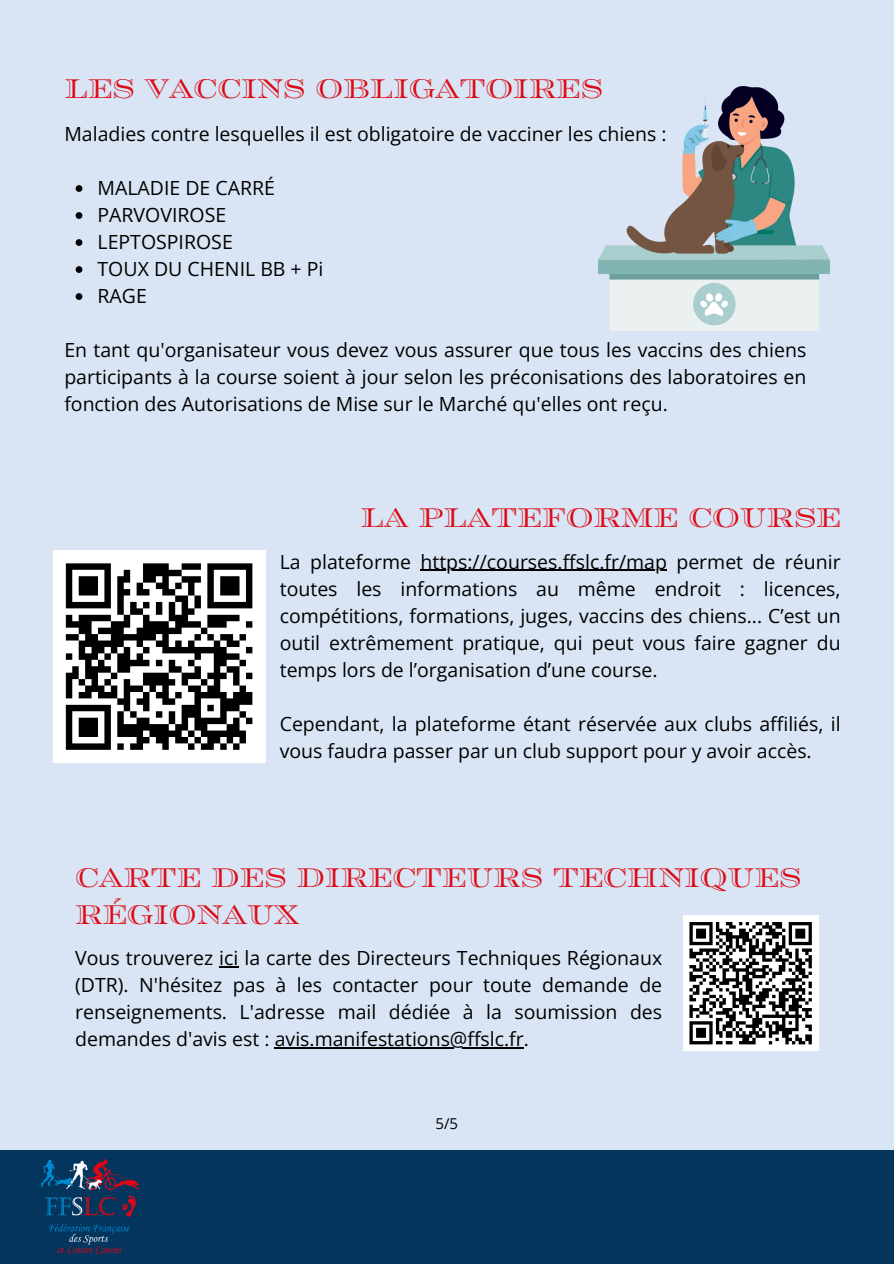
<style>
.page{position:relative;width:894px;height:1264px;background:#fff}
.page>*{position:absolute;margin:0;border:0;box-sizing:border-box;transform-origin:0 0}
.t1{font:27px/37.2px "Rosella Engraved";color:#dd0a16}
.t2{font:19.5px/27px "Open Sans";color:#000;text-align:justify}
.t3{font:15px "Open Sans";color:#000}
</style>
<div class="page">
<div style="left:0;top:0;width:893px;height:1263px;background:#d9e5f4"></div>
<img style="left:598px;top:87px;width:231px;height:243px">
<svg style="left:76px;top:185px;width:6px;height:7px"></svg>
<svg style="left:76px;top:212px;width:6px;height:7px"></svg>
<svg style="left:76px;top:239px;width:6px;height:7px"></svg>
<svg style="left:76px;top:266px;width:6px;height:7px"></svg>
<svg style="left:76px;top:293px;width:6px;height:7px"></svg>
<svg style="left:219px;top:966px;width:19px;height:1px"></svg>
<hr style="left:275px;top:1047px;width:248px;height:1px;background:#000">
<div style="left:682px;top:915px;width:136px;height:135px;background:#fff"></div>
<svg style="left:689px;top:922px;width:123px;height:123px"></svg>
<hr style="left:420px;top:570px;width:246px;height:1px;background:#000">
<div style="left:53px;top:550px;width:212px;height:212px;background:#fff"></div>
<svg style="left:65px;top:563px;width:188px;height:187px"></svg>
<div style="left:0;top:1149px;width:893px;height:114px;background:#04355d"></div>
<img style="left:41px;top:1159px;width:97px;height:94px">
<h1 class="t1" style="left:64px;top:67px;width:539px">LES VACCINS OBLIGATOIRES</h1>
<p class="t2" style="left:64px;top:120px;width:603px">Maladies contre lesquelles il est obligatoire de vacciner les chiens :</p>
<h2 class="t2" style="left:97px;top:174px;width:179px">MALADIE DE CARRÉ</h2>
<p class="t2" style="left:97px;top:201px;width:130px">PARVOVIROSE</p>
<p class="t2" style="left:97px;top:228px;width:137px">LEPTOSPIROSE</p>
<p class="t2" style="left:97px;top:255px;width:227px">TOUX DU CHENIL BB + Pi</p>
<p class="t2" style="left:97px;top:282px;width:51px">RAGE</p>
<p class="t2" style="left:64px;top:336px;width:743px">En tant qu'organisateur vous devez vous assurer que tous les vaccins des chiens participants à la course soient à jour selon les préconisations des laboratoires en fonction des Autorisations de Mise sur le Marché qu'elles ont reçu.</p>
<h2 class="t1" style="left:360px;top:497px;width:481px">LA PLATEFORME COURSE</h2>
<h2 class="t2" style="left:280px;top:547px;width:133px">La plateforme</h2>
<h1 class="t2" style="left:280px;top:547px;width:562px;text-indent:141px">https://courses.ffslc.fr/map permet de réunir toutes les informations au même endroit : licences, compétitions, formations, juges, vaccins des chiens... C’est un outil extrêmement pratique, qui peut vous faire gagner du temps lors de l’organisation d’une course.</h1>
<h1 class="t2" style="left:280px;top:709px;width:562px">Cependant, la plateforme étant réservée aux clubs affiliés, il</h1>
<p class="t2" style="left:280px;top:736px;width:533px">vous faudra passer par un club support pour y avoir accès.</p>
<h1 class="t1" style="left:75px;top:856px;width:727px">CARTE DES DIRECTEURS TECHNIQUES<br>RÉGIONAUX</h1>
<h2 class="t2" style="left:75px;top:944px;width:588px">Vous trouverez ici la carte des Directeurs Techniques Régionaux (DTR). N'hésitez pas à les contacter pour toute demande de renseignements. L'adresse mail dédiée à la soumission des demandes d'avis est : avis.manifestations@ffslc.fr.</h2>
<h2 class="t3" style="left:435px;top:1112px;width:24px">5/5</h2>
</div>
